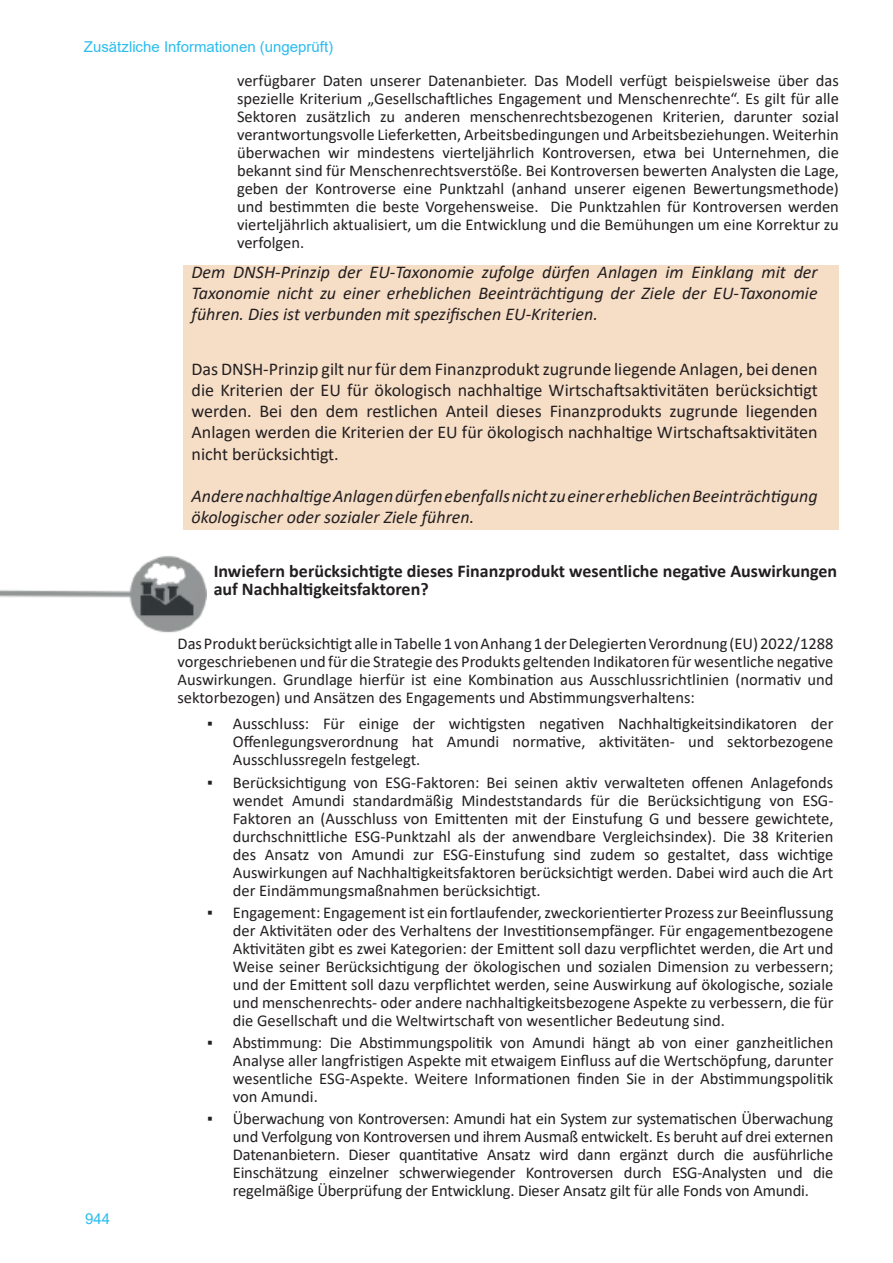
<style>
.page{position:relative;width:893px;height:1263px;background:#fff}
.page>*{position:absolute;margin:0;border:0;box-sizing:border-box;transform-origin:0 0}
.t1{font:18px/21px "Calibri";color:#231f20;text-align:justify}
.t2{font:italic 18px/21px "Calibri";color:#231f20;text-align:justify}
.t3{font:700 18px/18px "Calibri";color:#231f20}
.t4{font:16.5px/18px "Calibri";color:#231f20;text-align:justify}
.t5{font:15px "Arial";color:#2bbcee}
</style>
<div class="page">
<div style="left:183px;top:265px;width:656px;height:265px;background:#f6ddc6"></div>
<img style="left:0;top:556px;width:206px;height:77px">
<p class="t5" style="left:84px;top:37px;width:251px">Zusätzliche Informationen (ungeprüft)</p>
<p class="t5" style="left:85px;top:1208px;width:27px">944</p>
<p class="t4" style="left:237px;top:71px;width:603px">verfügbarer Daten unserer Datenanbieter. Das Modell verfügt beispielsweise über das spezielle Kriterium „Gesellschaftliches Engagement und Menschenrechte“. Es gilt für alle Sektoren zusätzlich zu anderen menschenrechtsbezogenen Kriterien, darunter sozial verantwortungsvolle Lieferketten, Arbeitsbedingungen und Arbeitsbeziehungen. Weiterhin überwachen wir mindestens vierteljährlich Kontroversen, etwa bei Unternehmen, die bekannt sind für Menschenrechtsverstöße. Bei Kontroversen bewerten Analysten die Lage, geben der Kontroverse eine Punktzahl (anhand unserer eigenen Bewertungsmethode) und bestimmten die beste Vorgehensweise. Die Punktzahlen für Kontroversen werden vierteljährlich aktualisiert, um die Entwicklung und die Bemühungen um eine Korrektur zu verfolgen.</p>
<p class="t2" style="left:192px;top:261px;width:628px">Dem DNSH-Prinzip der EU-Taxonomie zufolge dürfen Anlagen im Einklang mit der Taxonomie nicht zu einer erheblichen Beeinträchtigung der Ziele der EU-Taxonomie führen. Dies ist verbunden mit spezifischen EU-Kriterien.</p>
<p class="t1" style="left:192px;top:358px;width:628px">Das DNSH-Prinzip gilt nur für dem Finanzprodukt zugrunde liegende Anlagen, bei denen die Kriterien der EU für ökologisch nachhaltige Wirtschaftsaktivitäten berücksichtigt werden. Bei den dem restlichen Anteil dieses Finanzprodukts zugrunde liegenden Anlagen werden die Kriterien der EU für ökologisch nachhaltige Wirtschaftsaktivitäten nicht berücksichtigt.</p>
<p class="t2" style="left:192px;top:484px;width:628px">Andere nachhaltige Anlagen dürfen ebenfalls nicht zu einer erheblichen Beeinträchtigung ökologischer oder sozialer Ziele führen.</p>
<p class="t3" style="left:214px;top:561px;width:625px">Inwiefern berücksichtigte dieses Finanzprodukt wesentliche negative Auswirkungen auf Nachhaltigkeitsfaktoren?</p>
<p class="t4" style="left:178px;top:634px;width:657px">Das Produkt berücksichtigt alle in Tabelle 1 von Anhang 1 der Delegierten Verordnung (EU) 2022/1288 vorgeschriebenen und für die Strategie des Produkts geltenden Indikatoren für wesentliche negative Auswirkungen. Grundlage hierfür ist eine Kombination aus Ausschlussrichtlinien (normativ und sektorbezogen) und Ansätzen des Engagements und Abstimmungsverhaltens:</p>
<p class="t4" style="left:233px;top:714px;width:602px;text-indent:-26px">▪ Ausschluss: Für einige der wichtigsten negativen Nachhaltigkeitsindikatoren der Offenlegungsverordnung hat Amundi normative, aktivitäten- und sektorbezogene Ausschlussregeln festgelegt.</p>
<p class="t4" style="left:233px;top:773px;width:602px;text-indent:-26px">▪ Berücksichtigung von ESG-Faktoren: Bei seinen aktiv verwalteten offenen Anlagefonds wendet Amundi standardmäßig Mindeststandards für die Berücksichtigung von ESG-Faktoren an (Ausschluss von Emittenten mit der Einstufung G und bessere gewichtete, durchschnittliche ESG-Punktzahl als der anwendbare Vergleichsindex). Die 38 Kriterien des Ansatz von Amundi zur ESG-Einstufung sind zudem so gestaltet, dass wichtige Auswirkungen auf Nachhaltigkeitsfaktoren berücksichtigt werden. Dabei wird auch die Art der Eindämmungsmaßnahmen berücksichtigt.</p>
<p class="t4" style="left:233px;top:903px;width:602px;text-indent:-26px">▪ Engagement: Engagement ist ein fortlaufender, zweckorientierter Prozess zur Beeinflussung der Aktivitäten oder des Verhaltens der Investitionsempfänger. Für engagementbezogene Aktivitäten gibt es zwei Kategorien: der Emittent soll dazu verpflichtet werden, die Art und Weise seiner Berücksichtigung der ökologischen und sozialen Dimension zu verbessern; und der Emittent soll dazu verpflichtet werden, seine Auswirkung auf ökologische, soziale und menschenrechts- oder andere nachhaltigkeitsbezogene Aspekte zu verbessern, die für die Gesellschaft und die Weltwirtschaft von wesentlicher Bedeutung sind.</p>
<p class="t4" style="left:233px;top:1033px;width:602px;text-indent:-26px">▪ Abstimmung: Die Abstimmungspolitik von Amundi hängt ab von einer ganzheitlichen Analyse aller langfristigen Aspekte mit etwaigem Einfluss auf die Wertschöpfung, darunter wesentliche ESG-Aspekte. Weitere Informationen finden Sie in der Abstimmungspolitik von Amundi.</p>
<p class="t4" style="left:233px;top:1109px;width:602px;text-indent:-26px">▪ Überwachung von Kontroversen: Amundi hat ein System zur systematischen Überwachung und Verfolgung von Kontroversen und ihrem Ausmaß entwickelt. Es beruht auf drei externen Datenanbietern. Dieser quantitative Ansatz wird dann ergänzt durch die ausführliche Einschätzung einzelner schwerwiegender Kontroversen durch ESG-Analysten und die regelmäßige Überprüfung der Entwicklung. Dieser Ansatz gilt für alle Fonds von Amundi.</p>
</div>
